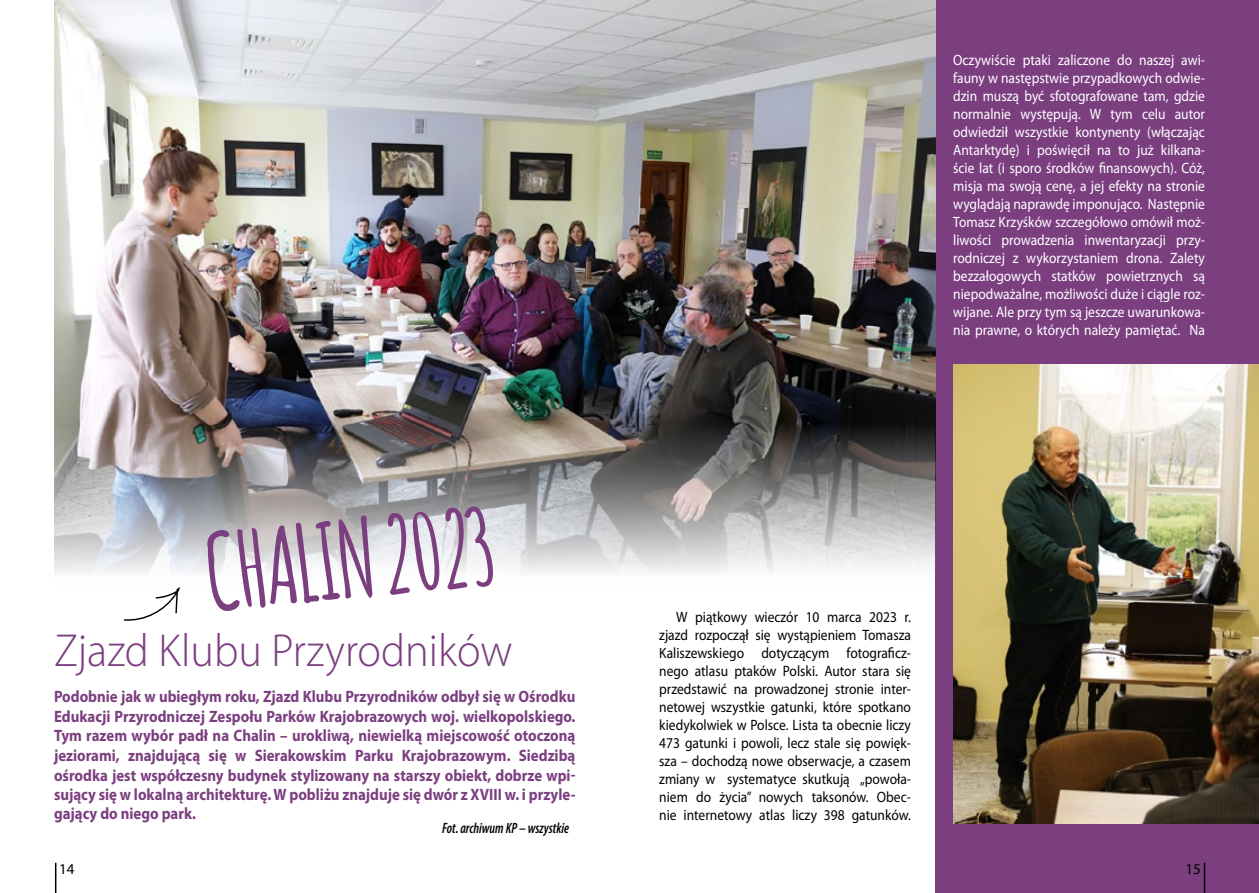
<style>
.page{position:relative;width:1259px;height:893px;background:#fff}
.page>*{position:absolute;margin:0;border:0;box-sizing:border-box;transform-origin:0 0}
.t1{font:700 104.1px "Amatic";color:#7b3f80;scale:.95 1}
.t2{font:300 46.5px "Myriad Pro";color:#7b3f80;scale:.95 1}
.t3{font:700 16.5px/19.5px "Myriad Pro";color:#7b3f80;text-align:justify;scale:.9 1}
.t4{font:15px/18px "Myriad Pro";color:#fff;text-align:justify;scale:.9 1}
.t5{font:15px/18px "Myriad Pro";color:#000;text-align:justify;scale:.9 1}
.t6{font:italic 600 condensed 15px "Myriad Pro";color:#000;scale:.9 1}
.t7{font:15px "Myriad Pro";color:#000}
</style>
<div class="page">
<div style="left:935px;top:0;width:324px;height:893px;background:#7b3f80"></div>
<img style="left:54px;top:0;width:881px;height:572px">
<img style="left:953px;top:365px;width:306px;height:458px">
<svg style="left:124px;top:587px;width:56px;height:34px"></svg>
<hr style="left:1203px;top:863px;width:2px;height:30px;background:#000">
<hr style="left:55px;top:863px;width:1px;height:30px;background:#000">
<h1 class="t1" style="left:201px;top:498px;width:302px;rotate:-5deg">CHALIN 2023</h1>
<h2 class="t2" style="left:54px;top:623px;width:484px">Zjazd Klubu Przyrodników</h2>
<p class="t3" style="left:54px;top:687px;width:581px">Podobnie jak w ubiegłym roku, Zjazd Klubu Przyrodników odbył się w Ośrodku Edukacji Przyrodniczej Zespołu Parków Krajobrazowych woj. wielkopolskiego.<br>Tym razem wybór padł na Chalin – urokliwą, niewielką miejscowość otoczoną jeziorami, znajdującą się w Sierakowskim Parku Krajobrazowym. Siedzibą ośrodka jest współczesny budynek stylizowany na starszy obiekt, dobrze wpi&shy;sujący się w lokalną architekturę. W pobliżu znajduje się dwór z XVIII w. i przyle&shy;gający do niego park.</p>
<p class="t6" style="left:442px;top:819px;width:142px">Fot. archiwum KP – wszystkie</p>
<p class="t4" style="left:953px;top:51px;width:281px">Oczywiście ptaki zaliczone do naszej awi&shy;fauny w następstwie przypadkowych odwie&shy;dzin muszą być sfotografowane tam, gdzie normalnie występują. W tym celu autor odwiedził wszystkie kontynenty (włączając Antarktydę) i poświęcił na to już kilkana&shy;ście lat (i sporo środków finansowych). Cóż, misja ma swoją cenę, a jej efekty na stronie wyglądają naprawdę imponująco. Następnie Tomasz Krzyśków szczegółowo omówił moż&shy;liwości prowadzenia inwentaryzacji przy&shy;rodniczej z wykorzystaniem drona. Zalety bezzałogowych statków powietrznych są niepodważalne, możliwości duże i ciągle roz&shy;wijane. Ale przy tym są jeszcze uwarunkowa&shy;nia prawne, o których należy pamiętać. Na</p>
<p class="t5" style="left:659px;top:608px;width:281px;text-indent:17px">W piątkowy wieczór 10 marca 2023 r. zjazd rozpoczął się wystąpieniem Tomasza Kaliszewskiego dotyczącym fotograficz&shy;nego atlasu ptaków Polski. Autor stara się przedstawić na prowadzonej stronie inter&shy;netowej wszystkie gatunki, które spotkano kiedykolwiek w Polsce. Lista ta obecnie liczy 473 gatunki i powoli, lecz stale się powięk&shy;sza – dochodzą nowe obserwacje, a czasem zmiany w systematyce skutkują „powoła&shy;niem do życia” nowych taksonów. Obec&shy;nie internetowy atlas liczy 398 gatunków.</p>
<p class="t7" style="left:59px;top:860px;width:17px">14</p>
<p class="t7" style="left:1185px;top:860px;width:17px">15</p>
</div>
